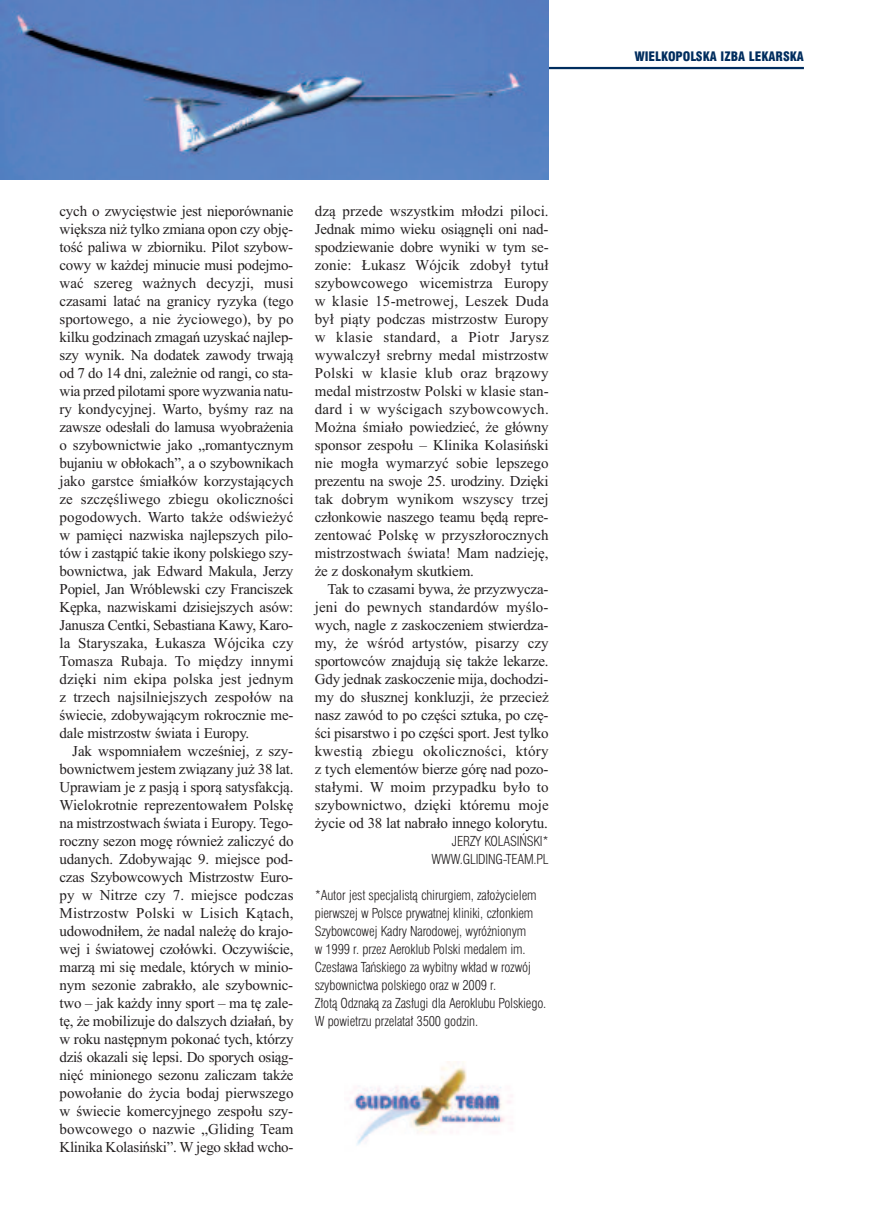
<style>
.page{position:relative;width:872px;height:1212px;background:#fff}
.page>*{position:absolute;margin:0;border:0;box-sizing:border-box;transform-origin:0 0}
.t1{font:15px/18px "Times New Roman";letter-spacing:-.015em;color:#231f20;text-align:justify}
.t2{font:13.5px/18px "Swis 721 Lt Cn EU";letter-spacing:-.015em;color:#231f20;text-align:right}
.t3{font:12.75px "Swis 721 Blk Cn EU";color:#002d5e}
</style>
<div class="page">
<hr style="left:60px;top:67px;width:744px;height:2px;background:#002d5e">
<img style="left:0;top:0;width:549px;height:180px">
<img style="left:350px;top:1062px;width:162px;height:84px">
<p class="t1" style="left:60px;top:202px;width:235px">cych o zwycięstwie jest nieporównanie większa niż tylko zmiana opon czy obję&shy;tość paliwa w zbiorniku. Pilot szybow&shy;cowy w każdej minucie musi podejmo&shy;wać szereg ważnych decyzji, musi czasami latać na granicy ryzyka (tego sportowego, a nie życiowego), by po kilku godzinach zmagań uzyskać najlep&shy;szy wynik. Na dodatek zawody trwają od 7 do 14 dni, zależnie od rangi, co sta&shy;wia przed pilotami spore wyzwania natu&shy;ry kondycyjnej. Warto, byśmy raz na zawsze odesłali do lamusa wyobrażenia o szybownictwie jako „romantycznym bujaniu w obłokach”, a o szybownikach jako garstce śmiałków korzystających ze szczęśliwego zbiegu okoliczności pogodowych. Warto także odświeżyć w pamięci nazwiska najlepszych pilo&shy;tów i zastąpić takie ikony polskiego szy&shy;bownictwa, jak Edward Makula, Jerzy Popiel, Jan Wróblewski czy Franciszek Kępka, nazwiskami dzisiejszych asów:<br>Janusza Centki, Sebastiana Kawy, Karo&shy;la Staryszaka, Łukasza Wójcika czy Tomasza Rubaja. To między innymi dzięki nim ekipa polska jest jednym z trzech najsilniejszych zespołów na świecie, zdobywającym rokrocznie me&shy;dale mistrzostw świata i Europy.</p>
<p class="t1" style="left:60px;top:742px;width:235px;text-indent:13px">Jak wspomniałem wcześniej, z szy&shy;bownictwem jestem związany już 38 lat.<br>Uprawiam je z pasją i sporą satysfakcją.<br>Wielokrotnie reprezentowałem Polskę na mistrzostwach świata i Europy. Tego&shy;roczny sezon mogę również zaliczyć do udanych. Zdobywając 9. miejsce pod&shy;czas Szybowcowych Mistrzostw Euro&shy;py w Nitrze czy 7. miejsce podczas Mistrzostw Polski w Lisich Kątach, udowodniłem, że nadal należę do krajo&shy;wej i światowej czołówki. Oczywiście, marzą mi się medale, których w minio&shy;nym sezonie zabrakło, ale szybownic&shy;two – jak każdy inny sport – ma tę zale&shy;tę, że mobilizuje do dalszych działań, by w roku następnym pokonać tych, którzy dziś okazali się lepsi. Do sporych osiąg&shy;nięć minionego sezonu zaliczam także powołanie do życia bodaj pierwszego w świecie komercyjnego zespołu szy&shy;bowcowego o nazwie „Gliding Team Klinika Kolasiński”. W jego skład wcho-</p>
<p class="t1" style="left:315px;top:202px;width:235px">dzą przede wszystkim młodzi piloci.<br>Jednak mimo wieku osiągnęli oni nad&shy;spodziewanie dobre wyniki w tym se&shy;zonie: Łukasz Wójcik zdobył tytuł szybowcowego wicemistrza Europy w klasie 15-metrowej, Leszek Duda był piąty podczas mistrzostw Europy w klasie standard, a Piotr Jarysz wywalczył srebrny medal mistrzostw Polski w klasie klub oraz brązowy medal mistrzostw Polski w klasie stan&shy;dard i w wyścigach szybowcowych.<br>Można śmiało powiedzieć, że główny sponsor zespołu – Klinika Kolasiński nie mogła wymarzyć sobie lepszego prezentu na swoje 25. urodziny. Dzięki tak dobrym wynikom wszyscy trzej członkowie naszego teamu będą repre&shy;zentować Polskę w przyszłorocznych mistrzostwach świata! Mam nadzieję, że z doskonałym skutkiem.</p>
<p class="t1" style="left:315px;top:580px;width:235px;text-indent:13px">Tak to czasami bywa, że przyzwycza&shy;jeni do pewnych standardów myślo&shy;wych, nagle z zaskoczeniem stwierdza&shy;my, że wśród artystów, pisarzy czy sportowców znajdują się także lekarze.<br>Gdy jednak zaskoczenie mija, dochodzi&shy;my do słusznej konkluzji, że przecież nasz zawód to po części sztuka, po czę&shy;ści pisarstwo i po części sport. Jest tylko kwestią zbiegu okoliczności, który z tych elementów bierze górę nad pozo&shy;stałymi. W moim przypadku było to szybownictwo, dzięki któremu moje życie od 38 lat nabrało innego kolorytu.</p>
<p class="t2" style="left:431px;top:832px;width:119px">JERZY KOLASIŃSKI*<br>WWW.GLIDING-TEAM.PL</p>
<p class="t2" style="left:315px;top:886px;width:233px;text-align:left">*Autor jest specjalistą chirurgiem, założycielem pierwszej w Polsce prywatnej kliniki, członkiem Szybowcowej Kadry Narodowej, wyróżnionym<br>w 1999 r. przez Aeroklub Polski medalem im.<br>Czesława Tańskiego za wybitny wkład w rozwój szybownictwa polskiego oraz w 2009 r.<br>Złotą Odznaką za Zasługi dla Aeroklubu Polskiego.<br>W powietrzu przelatał 3500 godzin.</p>
<p class="t3" style="left:634px;top:48px;width:171px">WIELKOPOLSKA IZBA LEKARSKA</p>
</div>
